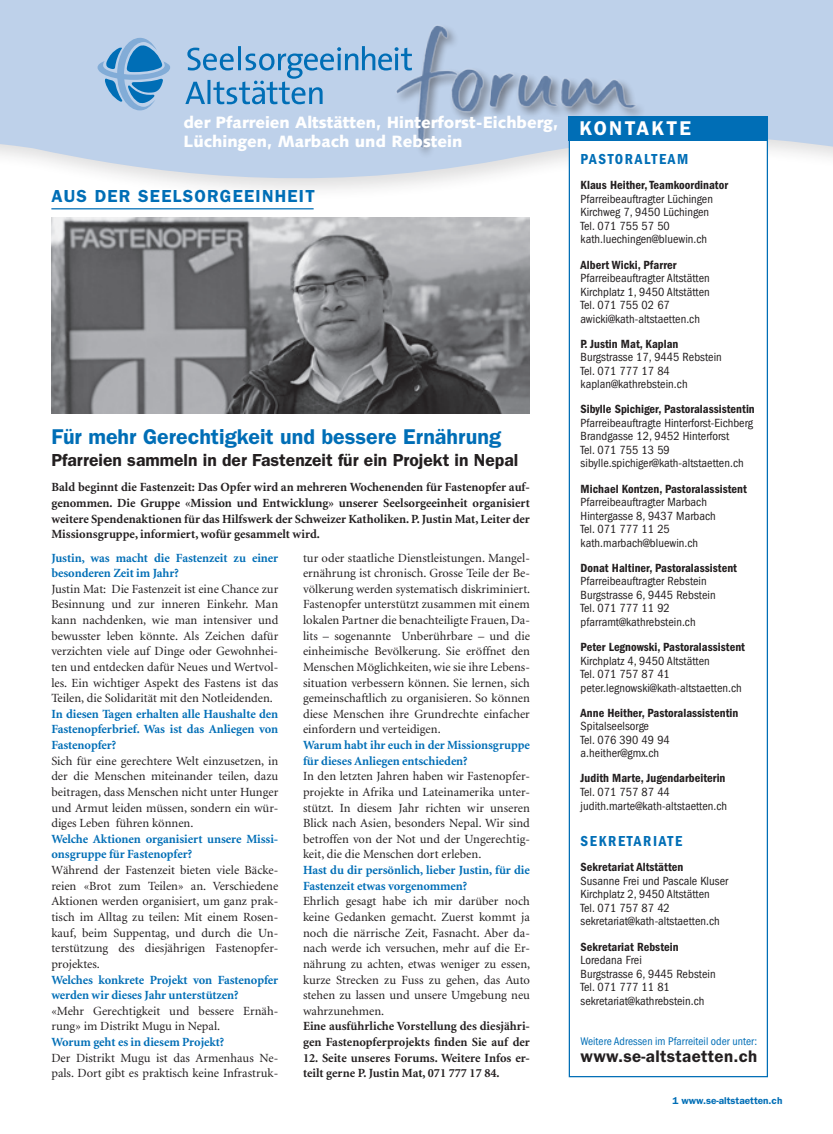
<style>
.page{position:relative;width:833px;height:1134px;background:#fff}
.page>*{position:absolute;margin:0;border:0;box-sizing:border-box;transform-origin:0 0}
.t1{font:600 21.5px "Franklin Gothic LT";color:#006eb6}
.t2{font:600 20px "Franklin Gothic LT";letter-spacing:.11em;color:#fff}
.t3{font:600 17.5px "Franklin Gothic LT";color:#231f20}
.t4{font:600 17.5px "Franklin Gothic LT";letter-spacing:.07em;color:#006eb6}
.t5{font:600 16.88px "Franklin Gothic LT";letter-spacing:.02em;color:#231f20}
.t6{font:900 16.38px/18.8px "Syntax LT";color:#fff}
.t7{font:600 condensed 15px "Franklin Gothic LT";letter-spacing:.11em;color:#006eb6}
.t8{font:12.5px/15.6px "Minion LT";color:#231f20;text-align:justify}
.t9{font:700 12.5px/15.6px "Minion LT";letter-spacing:-.005em;color:#006eb6}
.t10{font:700 12.5px/15.6px "Minion LT";color:#231f20}
.t11{font:condensed 12.25px/13.5px "Franklin Gothic LT";letter-spacing:.005em;color:#231f20}
.t12{font:600 condensed 12.25px "Franklin Gothic LT";letter-spacing:.005em;color:#231f20}
.t13{font:condensed 11.5px "Franklin Gothic LT";letter-spacing:.005em;color:#006eb6}
.t14{font:600 10px "Franklin Gothic LT";color:#006eb6}
</style>
<div class="page">
<svg style="left:0;top:0;width:833px;height:200px;fill:#bed1ea"></svg>
<div style="left:569px;top:117px;width:198px;height:960px;background:#fff"></div>
<div style="left:569px;top:116px;width:199px;height:961px;border:1px solid #006eb6"></div>
<div style="left:569px;top:116px;width:199px;height:24px;background:#006eb6"></div>
<svg style="left:98px;top:38px;width:72px;height:72px;background:#7badd7"></svg>
<svg style="left:185px;top:46px;width:197px;height:58px;background:#93bade"></svg>
<img style="left:382px;top:8px;width:283px;height:151px">
<hr style="left:51px;top:208px;width:263px;height:1px;background:#006eb6">
<img style="left:51px;top:218px;width:479px;height:195px">
<h3 class="t6" style="left:183px;top:113px;width:376px">der Pfarreien Altstätten, Hinterforst-Eichberg,<br>Lüchingen, Marbach und Rebstein</h3>
<h3 class="t4" style="left:51px;top:186px;width:265px">AUS DER SEELSORGEEINHEIT</h3>
<h1 class="t1" style="left:51px;top:423px;width:451px">Für mehr Gerechtigkeit und bessere Ernährung</h1>
<h3 class="t3" style="left:51px;top:450px;width:468px">Pfarreien sammeln in der Fastenzeit für ein Projekt in Nepal</h3>
<p class="t10" style="left:51px;top:480px;width:480px;text-align:justify">Bald beginnt die Fastenzeit: Das Opfer wird an mehreren Wochenenden für Fastenopfer auf&shy;genommen. Die Gruppe «Mission und Entwicklung» unserer Seelsorgeeinheit organisiert weitere Spendenaktionen für das Hilfswerk der Schweizer Katholiken. P. Justin Mat, Leiter der Missionsgruppe, informiert, wofür gesammelt wird.</p>
<p class="t9" style="left:51px;top:550px;width:228px">Justin, was macht die Fastenzeit zu einer besonderen Zeit im Jahr?</p>
<p class="t8" style="left:51px;top:581px;width:228px">Justin Mat: Die Fastenzeit ist eine Chance zur Besinnung und zur inneren Einkehr. Man kann nachdenken, wie man intensiver und bewusster leben könnte. Als Zeichen dafür verzichten viele auf Dinge oder Gewohnhei&shy;ten und entdecken dafür Neues und Wertvol&shy;les. Ein wichtiger Aspekt des Fastens ist das Teilen, die Solidarität mit den Notleidenden.</p>
<p class="t9" style="left:51px;top:706px;width:228px;text-align:justify">In diesen Tagen erhalten alle Haushalte den Fastenopferbrief. Was ist das Anliegen von Fastenopfer?</p>
<p class="t8" style="left:51px;top:753px;width:228px">Sich für eine gerechtere Welt einzusetzen, in der die Menschen miteinander teilen, dazu beitragen, dass Menschen nicht unter Hunger und Armut leiden müssen, sondern ein wür&shy;diges Leben führen können.</p>
<p class="t9" style="left:51px;top:831px;width:228px">Welche Aktionen organisiert unsere Missi&shy;onsgruppe für Fastenopfer?</p>
<p class="t8" style="left:51px;top:863px;width:228px;text-align:left">Während der Fastenzeit bieten viele Bäcke&shy;reien «Brot zum Teilen» an. Verschiedene Aktionen werden organisiert, um ganz prak&shy;tisch im Alltag zu teilen: Mit einem Rosen&shy;kauf, beim Suppentag, und durch die Un&shy;terstützung des diesjährigen Fastenopfer&shy;projektes.</p>
<p class="t9" style="left:51px;top:972px;width:228px">Welches konkrete Projekt von Fastenopfer werden wir dieses Jahr unterstützen?</p>
<p class="t8" style="left:51px;top:1003px;width:228px">«Mehr Gerechtigkeit und bessere Ernäh&shy;rung» im Distrikt Mugu in Nepal.</p>
<p class="t9" style="left:51px;top:1034px;width:174px">Worum geht es in diesem Projekt?</p>
<p class="t8" style="left:51px;top:1050px;width:228px">Der Distrikt Mugu ist das Armenhaus Ne&shy;pals. Dort gibt es praktisch keine Infrastruk-</p>
<p class="t8" style="left:303px;top:550px;width:229px;text-align:left">tur oder staatliche Dienstleistungen. Mangel&shy;ernährung ist chronisch. Grosse Teile der Be&shy;völkerung werden systematisch diskriminiert.<br>Fastenopfer unterstützt zusammen mit einem lokalen Partner die benachteiligte Frauen, Da&shy;lits – sogenannte Unberührbare – und die einheimische Bevölkerung. Sie eröffnet den Menschen Möglichkeiten, wie sie ihre Lebens&shy;situation verbessern können. Sie lernen, sich gemeinschaftlich zu organisieren. So können diese Menschen ihre Grundrechte einfacher einfordern und verteidigen.</p>
<p class="t9" style="left:303px;top:738px;width:228px">Warum habt ihr euch in der Missionsgruppe für dieses Anliegen entschieden?</p>
<p class="t8" style="left:303px;top:769px;width:228px">In den letzten Jahren haben wir Fastenopfer&shy;projekte in Afrika und Lateinamerika unter&shy;stützt. In diesem Jahr richten wir unseren Blick nach Asien, besonders Nepal. Wir sind betroffen von der Not und der Ungerechtig&shy;keit, die die Menschen dort erleben.</p>
<p class="t9" style="left:303px;top:863px;width:228px">Hast du dir persönlich, lieber Justin, für die<br>Fastenzeit etwas vorgenommen?</p>
<p class="t8" style="left:303px;top:894px;width:229px">Ehrlich gesagt habe ich mir darüber noch keine Gedanken gemacht. Zuerst kommt ja noch die närrische Zeit, Fasnacht. Aber da&shy;nach werde ich versuchen, mehr auf die Er&shy;nährung zu achten, etwas weniger zu essen, kurze Strecken zu Fuss zu gehen, das Auto stehen zu lassen und unsere Umgebung neu wahrzunehmen.</p>
<p class="t10" style="left:303px;top:1019px;width:228px">Eine ausführliche Vorstellung des diesjähri&shy;gen Fastenopferprojekts finden Sie auf der</p>
<p class="t10" style="left:303px;top:1050px;width:228px">12. Seite unseres Forums. Weitere Infos er&shy;teilt gerne P. Justin Mat, 071 777 17 84.</p>
<h2 class="t2" style="left:579px;top:116px;width:113px">KONTAKTE</h2>
<p class="t7" style="left:580px;top:151px;width:109px">PASTORALTEAM</p>
<p class="t12" style="left:580px;top:178px;width:149px">Klaus Heither, Teamkoordinator</p>
<p class="t11" style="left:580px;top:192px;width:134px">Pfarreibeauftragter Lüchingen<br>Kirchweg 7, 9450 Lüchingen<br>Tel. 071 755 57 50 kath.luechingen@bluewin.ch</p>
<p class="t12" style="left:580px;top:257px;width:98px">Albert Wicki, Pfarrer</p>
<p class="t11" style="left:580px;top:271px;width:131px">Pfarreibeauftragter Altstätten<br>Kirchplatz 1, 9450 Altstätten<br>Tel. 071 755 02 67 awicki@kath-altstaetten.ch</p>
<p class="t12" style="left:580px;top:337px;width:99px">P. Justin Mat, Kaplan</p>
<p class="t11" style="left:580px;top:351px;width:143px">Burgstrasse 17, 9445 Rebstein<br>Tel. 071 777 17 84 kaplan@kathrebstein.ch</p>
<p class="t12" style="left:580px;top:402px;width:176px">Sibylle Spichiger, Pastoralassistentin</p>
<p class="t11" style="left:580px;top:416px;width:174px">Pfarreibeauftragte Hinterforst-Eichberg Brandgasse 12, 9452 Hinterforst<br>Tel. 071 755 13 59 sibylle.spichiger@kath-altstaetten.ch</p>
<p class="t12" style="left:580px;top:482px;width:168px">Michael Kontzen, Pastoralassistent</p>
<p class="t11" style="left:580px;top:495px;width:137px">Pfarreibeauftragter Marbach<br>Hintergasse 8, 9437 Marbach<br>Tel. 071 777 11 25 kath.marbach@bluewin.ch</p>
<p class="t12" style="left:580px;top:561px;width:158px">Donat Haltiner, Pastoralassistent</p>
<p class="t11" style="left:580px;top:575px;width:136px">Pfarreibeauftragter Rebstein<br>Burgstrasse 6, 9445 Rebstein<br>Tel. 071 777 11 92 pfarramt@kathrebstein.ch</p>
<p class="t12" style="left:580px;top:640px;width:166px">Peter Legnowski, Pastoralassistent</p>
<p class="t11" style="left:580px;top:654px;width:163px">Kirchplatz 4, 9450 Altstätten<br>Tel. 071 757 87 41 peter.legnowski@kath-altstaetten.ch</p>
<p class="t12" style="left:580px;top:706px;width:159px">Anne Heither, Pastoralassistentin</p>
<p class="t11" style="left:580px;top:720px;width:91px">Spitalseelsorge<br>Tel. 076 390 49 94 a.heither@gmx.ch</p>
<p class="t12" style="left:580px;top:771px;width:146px">Judith Marte, Jugendarbeiterin</p>
<p class="t11" style="left:580px;top:785px;width:148px">Tel. 071 757 87 44 judith.marte@kath-altstaetten.ch</p>
<p class="t7" style="left:580px;top:833px;width:103px">SEKRETARIATE</p>
<p class="t12" style="left:580px;top:860px;width:104px">Sekretariat Altstätten</p>
<p class="t11" style="left:580px;top:874px;width:149px">Susanne Frei und Pascale Kluser<br>Kirchplatz 2, 9450 Altstätten<br>Tel. 071 757 87 42 sekretariat@kath-altstaetten.ch</p>
<p class="t12" style="left:580px;top:939px;width:99px">Sekretariat Rebstein</p>
<p class="t11" style="left:580px;top:953px;width:136px">Loredana Frei<br>Burgstrasse 6, 9445 Rebstein<br>Tel. 071 777 11 81 sekretariat@kathrebstein.ch</p>
<p class="t13" style="left:580px;top:1034px;width:178px">Weitere Adressen im Pfarreiteil oder unter:</p>
<h3 class="t5" style="left:580px;top:1046px;width:178px">www.se-altstaetten.ch</h3>
<p class="t14" style="left:672px;top:1094px;width:111px">1 www.se-altstaetten.ch</p>
</div>
